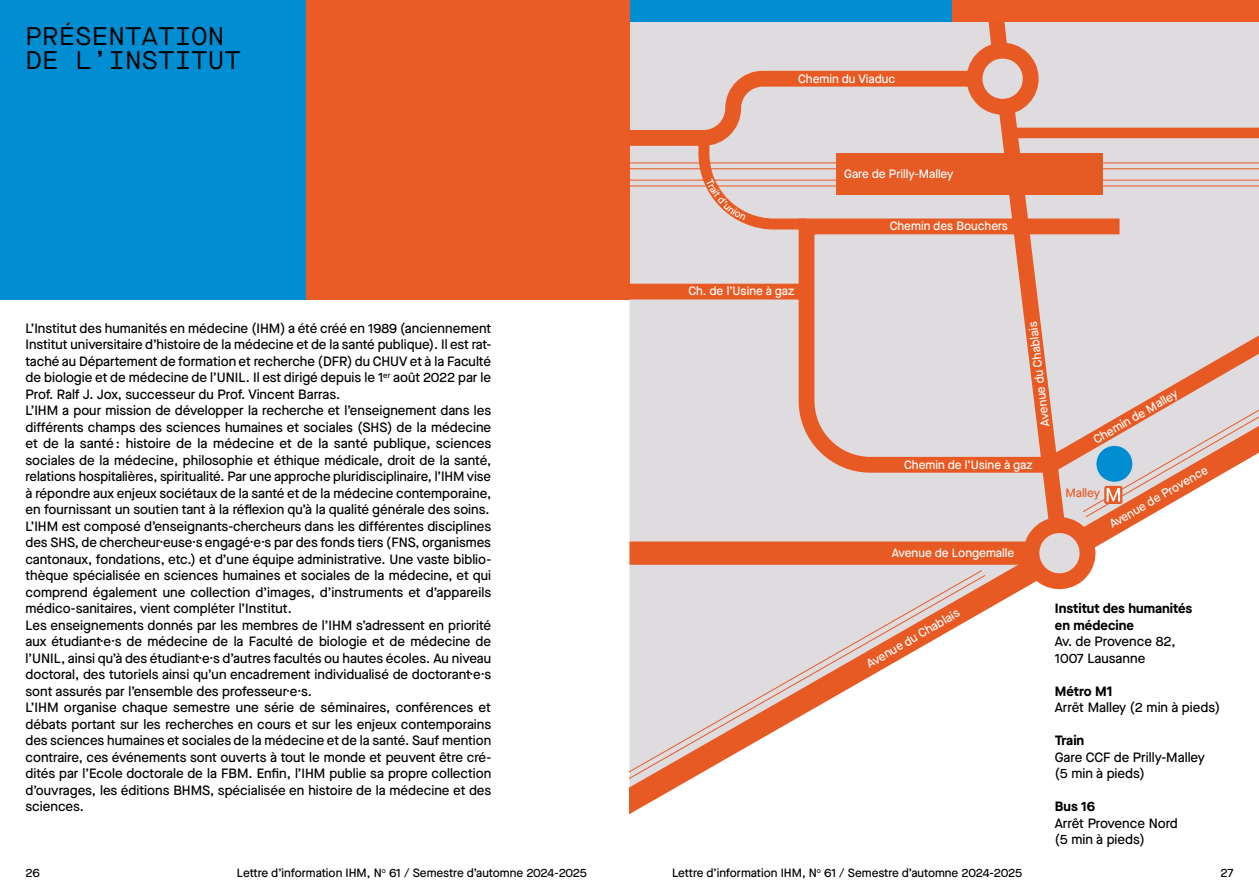
<style>
.page{position:relative;width:1259px;height:893px;background:#fff}
.page>*{position:absolute;margin:0;border:0;box-sizing:border-box;transform-origin:0 0}
.t1{font:25.5px/24px "Maison Neue Mono";color:#000}
.t2{font:500 13.5px/16.5px "Maison Neue";color:#000}
.t3{font:700 13.5px/16.5px "Maison Neue";color:#000}
.t4{font:500 12.15px "Maison Neue";color:#fff}
.t5{font:500 12.15px "Maison Neue";color:#e65a24}
.t6{font:500 12px "Maison Neue";letter-spacing:-.005em;color:#000}
</style>
<div class="page">
<div style="left:0;top:0;width:306px;height:299px;background:#008dd1"></div>
<div style="left:306px;top:0;width:323px;height:299px;background:#eb5b25"></div>
<svg style="left:629px;top:588px;width:438px;height:227px"></svg>
<svg style="left:629px;top:0;width:630px;height:588px;background:#ddc1ba"></svg>
<h1 class="t1" style="left:26px;top:24px;width:217px">PRÉSENTATION<br>DE L’INSTITUT</h1>
<p class="t2" style="left:26px;top:320px;width:467px">L’Institut des humanités en médecine (IHM) a été créé en 1989 (anciennement Institut universitaire d’histoire de la médecine et de la santé publique). Il est rat&shy;taché au Département de formation et recherche (DFR) du CHUV et à la Faculté de biologie et de médecine de l’UNIL. Il est dirigé depuis le 1<sup>er</sup> août 2022 par le Prof. Ralf J. Jox, successeur du Prof. Vincent Barras.<br>L’IHM a pour mission de développer la recherche et l’enseignement dans les différents champs des sciences humaines et sociales (SHS) de la médecine et de la santé : histoire de la médecine et de la santé publique, sciences sociales de la médecine, philosophie et éthique médicale, droit de la santé, relations hospitalières, spiritualité. Par une approche pluridisciplinaire, l’IHM vise à répondre aux enjeux sociétaux de la santé et de la médecine contemporaine, en fournissant un soutien tant à la réflexion qu’à la qualité générale des soins.<br>L’IHM est composé d’enseignants-chercheurs dans les différentes disciplines des SHS, de chercheur·euse·s engagé·e·s par des fonds tiers (FNS, organismes cantonaux, fondations, etc.) et d’une équipe administrative. Une vaste biblio&shy;thèque spécialisée en sciences humaines et sociales de la médecine, et qui comprend également une collection d’images, d’instruments et d’appareils médico-sanitaires, vient compléter l’Institut.<br>Les enseignements donnés par les membres de l’IHM s’adressent en priorité aux étudiant·e·s de médecine de la Faculté de biologie et de médecine de l’UNIL, ainsi qu’à des étudiant·e·s d’autres facultés ou hautes écoles. Au niveau doctoral, des tutoriels ainsi qu’un encadrement individualisé de doctorant·e·s sont assurés par l’ensemble des professeur·e·s.<br>L’IHM organise chaque semestre une série de séminaires, conférences et débats portant sur les recherches en cours et sur les enjeux contemporains des sciences humaines et sociales de la médecine et de la santé. Sauf mention contraire, ces événements sont ouverts à tout le monde et peuvent être cré&shy;dités par l’Ecole doctorale de la FBM. Enfin, l’IHM publie sa propre collection d’ouvrages, les éditions BHMS, spécialisée en histoire de la médecine et des sciences.</p>
<p class="t4" style="left:798px;top:70px;width:99px">Chemin du Viaduc</p>
<p class="t4" style="left:844px;top:166px;width:111px">Gare de Prilly-Malley</p>
<p class="t4" style="left:688px;top:282px;width:107px">Ch. de l’Usine à gaz</p>
<p class="t4" style="left:889px;top:217px;width:120px">Chemin des Bouchers</p>
<p class="t4" style="left:1037px;top:427px;width:107px;rotate:-97deg">Avenue du Chablais</p>
<p class="t4" style="left:904px;top:456px;width:130px">Chemin de l’Usine à gaz</p>
<p class="t4" style="left:892px;top:545px;width:124px">Avenue de Longemalle</p>
<p class="t4" style="left:1090px;top:433px;width:97px;rotate:-30deg">Chemin de Malley</p>
<p class="t5" style="left:1065px;top:485px;width:36px">Malley</p>
<p class="t4" style="left:1106px;top:518px;width:113px;rotate:-30deg">Avenue de Provence</p>
<p class="t4" style="left:863px;top:657px;width:107px;rotate:-30deg">Avenue du Chablais</p>
<p class="t3" style="left:1054px;top:600px;width:139px">Institut des humanités en médecine</p>
<p class="t2" style="left:1054px;top:633px;width:122px">Av. de Provence 82,<br>1007 Lausanne</p>
<p class="t3" style="left:1054px;top:682px;width:59px">Métro M1</p>
<p class="t2" style="left:1054px;top:699px;width:167px">Arrêt Malley (2 min à pieds)</p>
<p class="t3" style="left:1054px;top:732px;width:31px">Train</p>
<p class="t2" style="left:1054px;top:749px;width:152px">Gare CCF de Prilly-Malley (5 min à pieds)</p>
<p class="t3" style="left:1054px;top:798px;width:42px">Bus 16</p>
<p class="t2" style="left:1054px;top:815px;width:124px">Arrêt Provence Nord (5 min à pieds)</p>
<p class="t6" style="left:237px;top:865px;width:352px">Lettre d’information IHM, N<sup>o</sup> 61 / Semestre d’automne 2024-2025</p>
<p class="t6" style="left:672px;top:865px;width:352px">Lettre d’information IHM, N<sup>o</sup> 61 / Semestre d’automne 2024-2025</p>
<p class="t6" style="left:26px;top:865px;width:16px">26</p>
<p class="t6" style="left:1220px;top:865px;width:14px">27</p>
</div>
